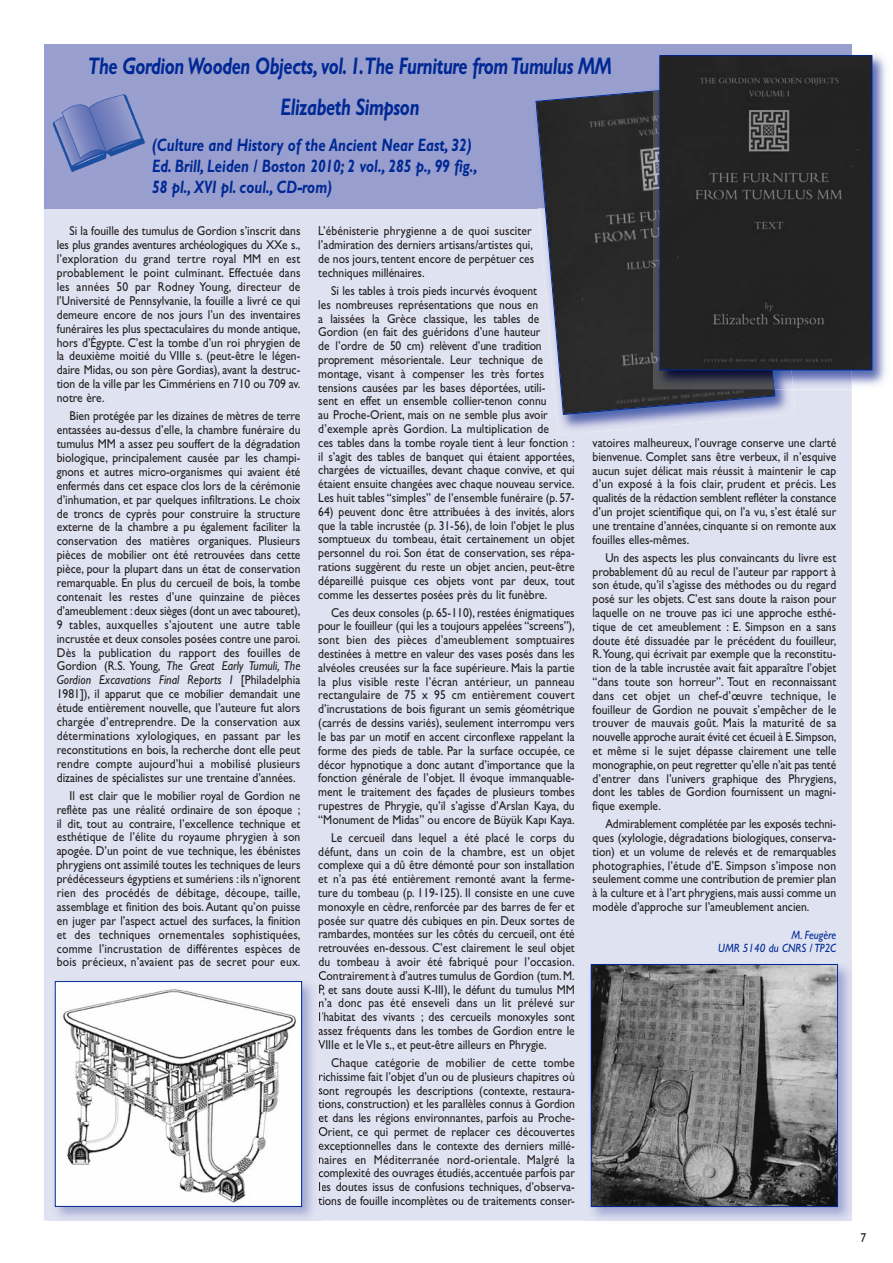
<style>
.page{position:relative;width:893px;height:1263px;background:#fff}
.page>*{position:absolute;margin:0;border:0;box-sizing:border-box;transform-origin:0 0}
.t1{font:italic 700 24px/40.5px "Gill Sans";letter-spacing:-.02em;color:#002894;text-align:center;scale:.75 1}
.t2{font:italic 700 18px/21px "Gill Sans";color:#002894;scale:.8 1}
.t3{font:12.9px/13.8px "Gill Sans";color:#231f20;text-align:justify;scale:.9 1}
.t4{font:italic 12px/13.8px "Gill Sans";color:#002894;text-align:right;scale:.9 1}
.s1{font-style:italic}
</style>
<div class="page">
<div style="left:44px;top:208px;width:808px;height:1012px;background:#dfe2f1"></div>
<div style="left:44px;top:44px;width:808px;height:164px;background:#989fce"></div>
<img style="left:52px;top:94px;width:93px;height:78px">
<img style="left:538px;top:389px;width:257px;height:46px">
<svg style="left:536px;top:90px;width:239px;height:325px;background:#41434a"></svg>
<img style="left:852px;top:54px;width:34px;height:331px">
<img style="left:793px;top:370px;width:59px;height:19px">
<img style="left:774px;top:370px;width:19px;height:19px">
<img style="left:653px;top:90px;width:121px;height:299px">
<div style="left:661px;top:57px;width:209px;height:311px;background:#232323"></div>
<div style="left:659px;top:55px;width:213px;height:315px;border:1px solid #002894"></div>
<img style="left:48px;top:974px;width:273px;height:247px">
<svg style="left:319px;top:974px;width:2px;height:20px"></svg>
<svg style="left:319px;top:1001px;width:2px;height:20px"></svg>
<svg style="left:318px;top:1028px;width:3px;height:20px"></svg>
<svg style="left:319px;top:1074px;width:2px;height:7px"></svg>
<svg style="left:318px;top:1088px;width:3px;height:21px"></svg>
<svg style="left:319px;top:1115px;width:2px;height:21px"></svg>
<svg style="left:319px;top:1143px;width:2px;height:7px"></svg>
<svg style="left:319px;top:1156px;width:2px;height:7px"></svg>
<svg style="left:319px;top:1170px;width:2px;height:21px"></svg>
<svg style="left:318px;top:1197px;width:3px;height:8px"></svg>
<div style="left:55px;top:982px;width:246px;height:224px;background:#fff"></div>
<img style="left:63px;top:989px;width:233px;height:214px">
<div style="left:55px;top:981px;width:247px;height:225px;border:1px solid #002894"></div>
<img style="left:584px;top:958px;width:268px;height:263px">
<img style="left:593px;top:966px;width:243px;height:239px">
<div style="left:591px;top:964px;width:247px;height:243px;border:1px solid #002894"></div>
<h1 class="t1" style="left:88px;top:48px;width:700px">The Gordion Wooden Objects, vol. 1.The Furniture from Tumulus MM<br>Elizabeth Simpson</h1>
<h2 class="t2" style="left:152px;top:136px;width:408px">(Culture and History of the Ancient Near East, 32)<br>Ed. Brill, Leiden / Boston 2010; 2 vol., 285 p., 99 fig.,<br>58 pl., XVI pl. coul., CD-rom)</h2>
<p class="t3" style="left:57px;top:225px;width:272px;text-indent:13px">Si la fouille des tumulus de Gordion s’inscrit dans les plus grandes aventures archéologiques du XXe s., l’exploration du grand tertre royal MM en est probablement le point culminant. Effectuée dans les années 50 par Rodney Young, directeur de l’Université de Pennsylvanie, la fouille a livré ce qui demeure encore de nos jours l’un des inventaires funéraires les plus spectaculaires du monde antique, hors d’Égypte. C’est la tombe d’un roi phrygien de la deuxième moitié du VIIIe s. (peut-être le légen&shy;daire Midas, ou son père Gordias), avant la destruc&shy;tion de la ville par les Cimmériens en 710 ou 709 av. notre ère.</p>
<p class="t3" style="left:57px;top:410px;width:272px;text-indent:13px">Bien protégée par les dizaines de mètres de terre entassées au-dessus d’elle, la chambre funéraire du tumulus MM a assez peu souffert de la dégradation biologique, principalement causée par les champi&shy;gnons et autres micro-organismes qui avaient été enfermés dans cet espace clos lors de la cérémonie d’inhumation, et par quelques infiltrations. Le choix de troncs de cyprès pour construire la structure externe de la chambre a pu également faciliter la conservation des matières organiques. Plusieurs pièces de mobilier ont été retrouvées dans cette pièce, pour la plupart dans un état de conservation remarquable. En plus du cercueil de bois, la tombe contenait les restes d’une quinzaine de pièces d’ameublement : deux sièges (dont un avec tabouret), 9 tables, auxquelles s’ajoutent une autre table incrustée et deux consoles posées contre une paroi.<br>Dès la publication du rapport des fouilles de Gordion (R.S. Young, <span class="s1">The Great Early Tumuli, The Gordion Excavations Final Reports I</span> [Philadelphia 1981]), il apparut que ce mobilier demandait une étude entièrement nouvelle, que l’auteure fut alors chargée d’entreprendre. De la conservation aux déterminations xylologiques, en passant par les reconstitutions en bois, la recherche dont elle peut rendre compte aujourd’hui a mobilisé plusieurs dizaines de spécialistes sur une trentaine d’années.</p>
<p class="t3" style="left:57px;top:790px;width:272px;text-indent:13px">Il est clair que le mobilier royal de Gordion ne reflète pas une réalité ordinaire de son époque ; il dit, tout au contraire, l’excellence technique et esthétique de l’élite du royaume phrygien à son apogée. D’un point de vue technique, les ébénistes phrygiens ont assimilé toutes les techniques de leurs prédécesseurs égyptiens et sumériens : ils n’ignorent rien des procédés de débitage, découpe, taille, assemblage et finition des bois. Autant qu’on puisse en juger par l’aspect actuel des surfaces, la finition et des techniques ornementales sophistiquées, comme l’incrustation de différentes espèces de bois précieux, n’avaient pas de secret pour eux.</p>
<p class="t3" style="left:318px;top:225px;width:241px;text-align:left">L’ébénisterie phrygienne a de quoi susciter l’admiration des derniers artisans/artistes qui, de nos jours, tentent encore de perpétuer ces techniques millénaires.</p>
<p class="t3" style="left:318px;top:285px;width:286px;text-align:left;text-indent:13px">Si les tables à trois pieds incurvés évoquent<br>les nombreuses représentations que nous en<br>a laissées la Grèce classique, les tables de Gordion (en fait des guéridons d’une hauteur<br>de l’ordre de 50 cm) relèvent d’une tradition proprement mésorientale. Leur technique de montage, visant à compenser les très fortes tensions causées par les bases déportées, utili-<br>sent en effet un ensemble collier-tenon connu<br>au Proche-Orient, mais on ne semble plus avoir d’exemple après Gordion. La multiplication de<br>ces tables dans la tombe royale tient à leur fonction : il s’agit des tables de banquet qui étaient apportées, chargées de victuailles, devant chaque convive, et qui étaient ensuite changées avec chaque nouveau service.<br>Les huit tables “simples” de l’ensemble funéraire (p. 57-</p>
<p class="t3" style="left:318px;top:506px;width:286px">64) peuvent donc être attribuées à des invités, alors que la table incrustée (p. 31-56), de loin l’objet le plus somptueux du tombeau, était certainement un objet personnel du roi. Son état de conservation, ses répa&shy;rations suggèrent du reste un objet ancien, peut-être dépareillé puisque ces objets vont par deux, tout comme les dessertes posées près du lit funèbre.</p>
<p class="t3" style="left:318px;top:607px;width:286px;text-indent:13px">Ces deux consoles (p. 65-110), restées énigmatiques pour le fouilleur (qui les a toujours appelées “screens”), sont bien des pièces d’ameublement somptuaires destinées à mettre en valeur des vases posés dans les alvéoles creusées sur la face supérieure. Mais la partie la plus visible reste l’écran antérieur, un panneau rectangulaire de 75 x 95 cm entièrement couvert d’incrustations de bois figurant un semis géométrique (carrés de dessins variés), seulement interrompu vers le bas par un motif en accent circonflexe rappelant la forme des pieds de table. Par la surface occupée, ce décor hypnotique a donc autant d’importance que la fonction générale de l’objet. Il évoque immanquable&shy;ment le traitement des façades de plusieurs tombes rupestres de Phrygie, qu’il s’agisse d’Arslan Kaya, du “Monument de Midas” ou encore de Büyük Kapı Kaya.</p>
<p class="t3" style="left:318px;top:832px;width:287px;text-indent:13px">Le cercueil dans lequel a été placé le corps du défunt, dans un coin de la chambre, est un objet complexe qui a dû être démonté pour son installation et n’a pas été entièrement remonté avant la ferme&shy;ture du tombeau (p. 119-125). Il consiste en une cuve monoxyle en cèdre, renforcée par des barres de fer et posée sur quatre dés cubiques en pin. Deux sortes de rambardes, montées sur les côtés du cercueil, ont été retrouvées en-dessous. C’est clairement le seul objet du tombeau à avoir été fabriqué pour l’occasion.<br>Contrairement à d’autres tumulus de Gordion (tum. M.<br>P, et sans doute aussi K-III), le défunt du tumulus MM n’a donc pas été enseveli dans un lit prélevé sur l’habitat des vivants ; des cercueils monoxyles sont assez fréquents dans les tombes de Gordion entre le VIIIe et le VIe s., et peut-être ailleurs en Phrygie.</p>
<p class="t3" style="left:318px;top:1057px;width:287px;text-indent:13px">Chaque catégorie de mobilier de cette tombe richissime fait l’objet d’un ou de plusieurs chapitres où sont regroupés les descriptions (contexte, restaura&shy;tions, construction) et les parallèles connus à Gordion et dans les régions environnantes, parfois au Proche-Orient, ce qui permet de replacer ces découvertes exceptionnelles dans le contexte des derniers millé&shy;naires en Méditerranée nord-orientale. Malgré la complexité des ouvrages étudiés, accentuée parfois par les doutes issus de confusions techniques, d’observa&shy;tions de fouille incomplètes ou de traitements conser-</p>
<p class="t3" style="left:593px;top:437px;width:272px">vatoires malheureux, l’ouvrage conserve une clarté bienvenue. Complet sans être verbeux, il n’esquive aucun sujet délicat mais réussit à maintenir le cap d’un exposé à la fois clair, prudent et précis. Les qualités de la rédaction semblent refléter la constance d’un projet scientifique qui, on l’a vu, s’est étalé sur une trentaine d’années, cinquante si on remonte aux fouilles elles-mêmes.</p>
<p class="t3" style="left:593px;top:552px;width:272px;text-indent:13px">Un des aspects les plus convaincants du livre est probablement dû au recul de l’auteur par rapport à son étude, qu’il s’agisse des méthodes ou du regard posé sur les objets. C’est sans doute la raison pour laquelle on ne trouve pas ici une approche esthé&shy;tique de cet ameublement : E. Simpson en a sans doute été dissuadée par le précédent du fouilleur, R.Young, qui écrivait par exemple que la reconstitu&shy;tion de la table incrustée avait fait apparaître l’objet “dans toute son horreur”. Tout en reconnaissant dans cet objet un chef-d’œuvre technique, le fouilleur de Gordion ne pouvait s’empêcher de le trouver de mauvais goût. Mais la maturité de sa nouvelle approche aurait évité cet écueil à E. Simpson, et même si le sujet dépasse clairement une telle monographie, on peut regretter qu’elle n’ait pas tenté d’entrer dans l’univers graphique des Phrygiens, dont les tables de Gordion fournissent un magni&shy;fique exemple.</p>
<p class="t3" style="left:593px;top:818px;width:272px;text-indent:13px">Admirablement complétée par les exposés techni&shy;ques (xylologie, dégradations biologiques, conserva&shy;tion) et un volume de relevés et de remarquables photographies, l’étude d’E. Simpson s’impose non seulement comme une contribution de premier plan à la culture et à l’art phrygiens, mais aussi comme un modèle d’approche sur l’ameublement ancien.</p>
<p class="t4" style="left:718px;top:929px;width:133px">M. Feugère<br>UMR 5140 du CNRS / TP2C</p>
<p class="t3" style="left:860px;top:1232px;width:8px">7</p>
</div>
